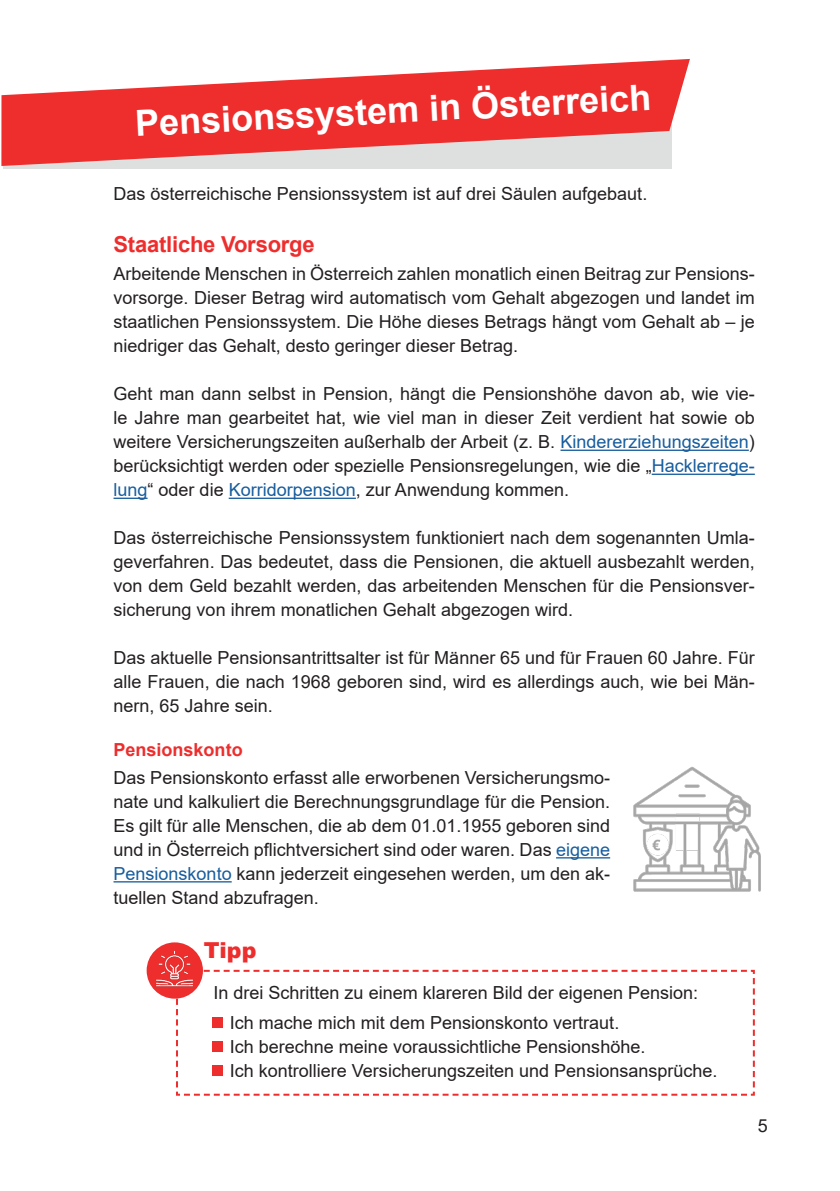
<style>
.page{position:relative;width:840px;height:1191px;background:#fff}
.page>*{position:absolute;margin:0;border:0;box-sizing:border-box;transform-origin:0 0}
.t1{font:700 36px "Arial";color:#fff}
.t2{font:700 22px "Arial";letter-spacing:-.01em;color:#ee2d2d}
.t3{font:900 22px "Arial";color:#ee2d2d}
.t4{font:18px/24px "Arial";color:#231f20;text-align:justify}
.t5{font:700 18px "Arial";color:#ee2d2d}
.s1{color:#175d9e}
</style>
<div class="page">
<div style="left:3px;top:97px;width:668px;height:72px;background:#dde0df"></div>
<svg style="left:1px;top:59px;width:688px;height:107px;fill:#ee2d2d"></svg>
<hr style="left:560px;top:449px;width:188px;height:2px;background:#175d9e">
<hr style="left:651px;top:473px;width:103px;height:2px;background:#175d9e">
<hr style="left:113px;top:497px;width:34px;height:2px;background:#175d9e">
<hr style="left:228px;top:497px;width:128px;height:2px;background:#175d9e">
<svg style="left:175px;top:969px;width:580px;height:127px"></svg>
<div style="left:146px;top:942px;width:57px;height:56px;background:#ee2d2d;border-radius:50%"></div>
<img style="left:153px;top:946px;width:44px;height:45px">
<img style="left:633px;top:766px;width:128px;height:126px">
<hr style="left:555px;top:857px;width:55px;height:1px;background:#175d9e">
<hr style="left:113px;top:881px;width:118px;height:1px;background:#175d9e">
<div style="left:212px;top:1017px;width:10px;height:10px;background:#ee2d2d"></div>
<div style="left:212px;top:1041px;width:10px;height:11px;background:#ee2d2d"></div>
<div style="left:212px;top:1065px;width:10px;height:10px;background:#ee2d2d"></div>
<p class="t1" style="left:134px;top:98px;width:518px;rotate:-3deg">Pensionssystem in Österreich</p>
<p class="t4" style="left:113px;top:182px;width:535px">Das österreichische Pensionssystem ist auf drei Säulen aufgebaut.</p>
<p class="t2" style="left:113px;top:229px;width:203px">Staatliche Vorsorge</p>
<p class="t4" style="left:113px;top:262px;width:642px">Arbeitende Menschen in Österreich zahlen monatlich einen Beitrag zur Pensions&shy;vorsorge. Dieser Betrag wird automatisch vom Gehalt abgezogen und landet im staatlichen Pensionssystem. Die Höhe dieses Betrags hängt vom Gehalt ab – je niedriger das Gehalt, desto geringer dieser Betrag.</p>
<p class="t4" style="left:113px;top:382px;width:642px">Geht man dann selbst in Pension, hängt die Pensionshöhe davon ab, wie vie&shy;le Jahre man gearbeitet hat, wie viel man in dieser Zeit verdient hat sowie ob weitere Versicherungszeiten außerhalb der Arbeit (z. B. <span class="s1">Kindererziehungszeiten</span>) berücksichtigt werden oder spezielle Pensionsregelungen, wie die „<span class="s1">Hacklerrege&shy;lung</span>“ oder die <span class="s1">Korridorpension</span>, zur Anwendung kommen.</p>
<p class="t4" style="left:113px;top:526px;width:642px">Das österreichische Pensionssystem funktioniert nach dem sogenannten Umla&shy;geverfahren. Das bedeutet, dass die Pensionen, die aktuell ausbezahlt werden, von dem Geld bezahlt werden, das arbeitenden Menschen für die Pensionsver&shy;sicherung von ihrem monatlichen Gehalt abgezogen wird.</p>
<p class="t4" style="left:113px;top:646px;width:642px">Das aktuelle Pensionsantrittsalter ist für Männer 65 und für Frauen 60 Jahre. Für alle Frauen, die nach 1968 geboren sind, wird es allerdings auch, wie bei Män&shy;nern, 65 Jahre sein.</p>
<p class="t5" style="left:113px;top:737px;width:131px">Pensionskonto</p>
<p class="t4" style="left:113px;top:765px;width:498px">Das Pensionskonto erfasst alle erworbenen Versicherungsmo&shy;nate und kalkuliert die Berechnungsgrundlage für die Pension.<br>Es gilt für alle Menschen, die ab dem 01.01.1955 geboren sind und in Österreich pflichtversichert sind oder waren. Das <span class="s1">eigene Pensionskonto</span> kann jederzeit eingesehen werden, um den ak&shy;tuellen Stand abzufragen.</p>
<p class="t3" style="left:204px;top:934px;width:54px">Tipp</p>
<p class="t4" style="left:213px;top:980px;width:486px">In drei Schritten zu einem klareren Bild der eigenen Pension:</p>
<p class="t4" style="left:213px;top:1010px;width:407px">• Ich mache mich mit dem Pensionskonto vertraut.</p>
<p class="t4" style="left:213px;top:1034px;width:433px">• Ich berechne meine voraussichtliche Pensionshöhe.</p>
<p class="t4" style="left:213px;top:1058px;width:505px">• Ich kontrolliere Versicherungszeiten und Pensionsansprüche.</p>
<p class="t4" style="left:757px;top:1113px;width:12px">5</p>
</div>
